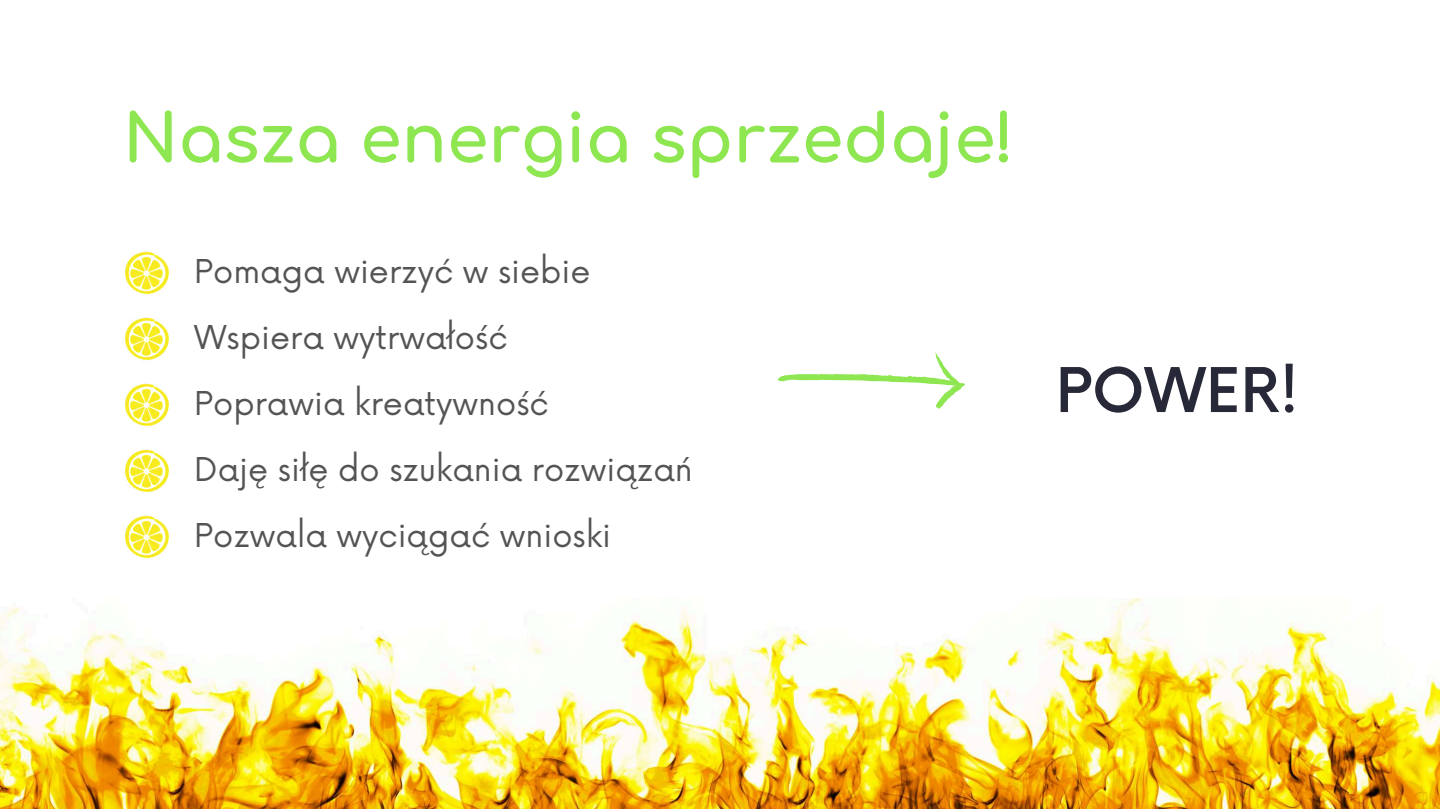
<style>
.page{position:relative;width:1440px;height:810px;background:#fff}
.page>*{position:absolute;margin:0;border:0;box-sizing:border-box;transform-origin:0 0}
.t1{font:700 66.7px "Comfortaa";color:#8ee651}
.t2{font:500 60px "Now";color:#282938}
.t3{font:32px/66px "Now";color:#545454}
</style>
<div class="page">
<img style="left:125px;top:251px;width:44px;height:43px">
<img style="left:125px;top:317px;width:44px;height:43px">
<img style="left:0;top:598px;width:1440px;height:210px">
<img style="left:125px;top:383px;width:44px;height:43px">
<img style="left:125px;top:449px;width:44px;height:43px">
<img style="left:125px;top:515px;width:44px;height:43px">
<svg style="left:778px;top:352px;width:187px;height:57px"></svg>
<h1 class="t1" style="left:123px;top:77px;width:893px">Nasza energia sprzedaje!</h1>
<p class="t3" style="left:194px;top:236px;width:500px">Pomaga wierzyć w siebie<br>Wspiera wytrwałość<br>Poprawia kreatywność<br>Daję siłę do szukania rozwiązań<br>Pozwala wyciągać wnioski</p>
<h2 class="t2" style="left:1056px;top:344px;width:245px">POWER!</h2>
</div>
